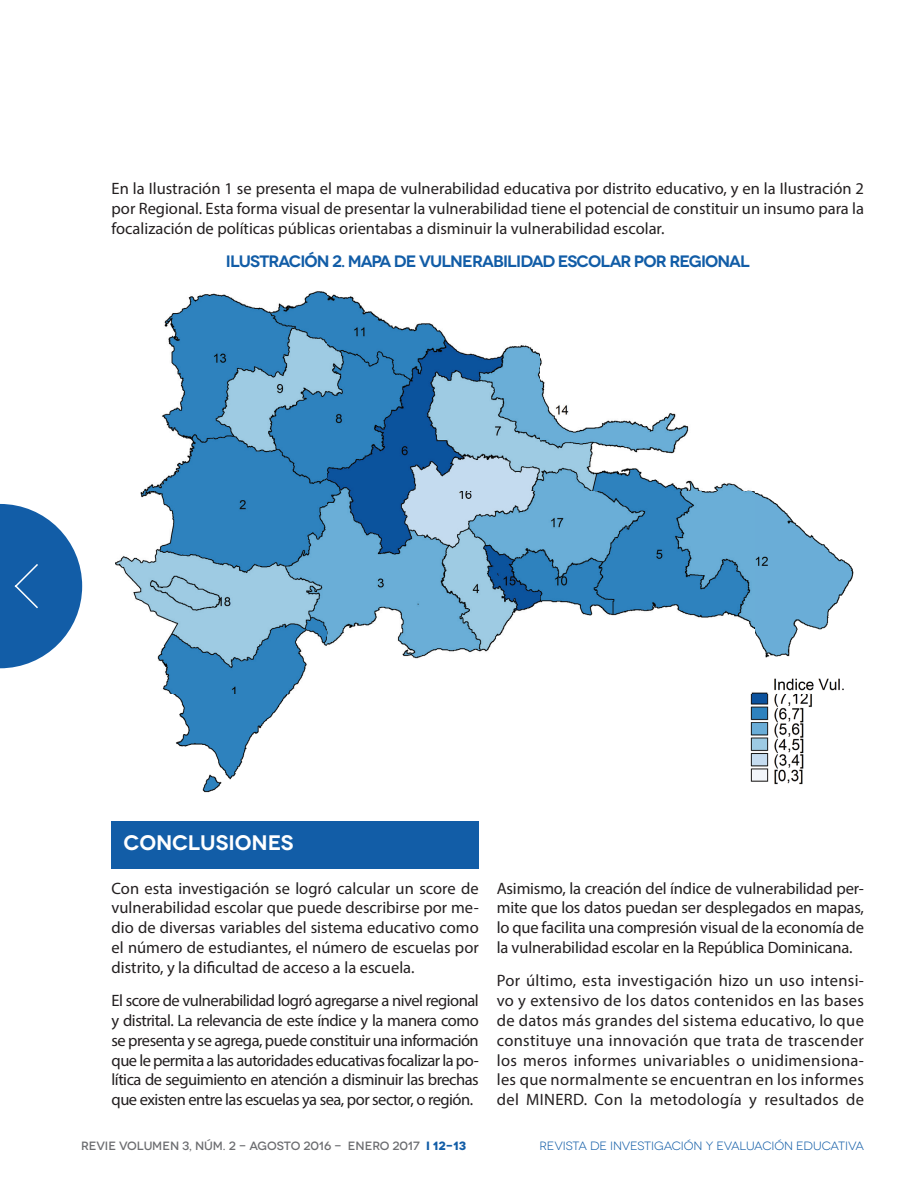
<style>
.page{position:relative;width:918px;height:1188px;background:#fff}
.page>*{position:absolute;margin:0;border:0;box-sizing:border-box;transform-origin:0 0}
.t1{font:600 21px "Novecentowide";letter-spacing:-.005em;color:#fff}
.t2{font:16.5px/19.8px "Myriad Pro";color:#231f20;text-align:justify}
.t3{font:600 16.5px "Novecentowide";letter-spacing:-.055em;color:#125da7}
.t4{font:500 12px "Novecentowide";color:#6c6d70}
.t5{font:12px "Novecentowide";letter-spacing:-.01em;color:#125da7}
.s1{font-weight:700;color:#125da7}
</style>
<div class="page">
<svg style="left:0;top:504px;width:82px;height:164px"></svg>
<img style="left:115px;top:291px;width:739px;height:502px">
<div style="left:112px;top:821px;width:367px;height:47px;background:#125da7"></div>
<p class="t2" style="left:112px;top:178px;width:754px">En la Ilustración 1 se presenta el mapa de vulnerabilidad educativa por distrito educativo, y en la Ilustración 2 por Regional. Esta forma visual de presentar la vulnerabilidad tiene el potencial de constituir un insumo para la focalización de políticas públicas orientabas a disminuir la vulnerabilidad escolar.</p>
<p class="t3" style="left:226px;top:251px;width:525px">ILUSTRACIÓN 2. MAPA DE VULNERABILIDAD ESCOLAR POR REGIONAL</p>
<p class="t1" style="left:124px;top:830px;width:171px">CONCLUSIONES</p>
<p class="t2" style="left:112px;top:878px;width:369px">Con esta investigación se logró calcular un score de vulnerabilidad escolar que puede describirse por me&shy;dio de diversas variables del sistema educativo como el número de estudiantes, el número de escuelas por distrito, y la dificultad de acceso a la escuela.</p>
<p class="t2" style="left:112px;top:990px;width:369px">El score de vulnerabilidad logró agregarse a nivel regional y distrital. La relevancia de este índice y la manera como se presenta y se agrega, puede constituir una información que le permita a las autoridades educativas focalizar la po&shy;lítica de seguimiento en atención a disminuir las brechas que existen entre las escuelas ya sea, por sector, o región.</p>
<p class="t2" style="left:497px;top:878px;width:369px">Asimismo, la creación del índice de vulnerabilidad per&shy;mite que los datos puedan ser desplegados en mapas, lo que facilita una compresión visual de la economía de la vulnerabilidad escolar en la República Dominicana.</p>
<p class="t2" style="left:497px;top:971px;width:369px">Por último, esta investigación hizo un uso intensi&shy;vo y extensivo de los datos contenidos en las bases de datos más grandes del sistema educativo, lo que constituye una innovación que trata de trascender los meros informes univariables o unidimensiona&shy;les que normalmente se encuentran en los informes del MINERD. Con la metodología y resultados de</p>
<p class="t4" style="left:81px;top:1139px;width:387px">REVIE VOLUMEN 3, NÚM. 2 - AGOSTO 2016 - ENERO 2017 <span class="s1">i 12-13</span></p>
<p class="t5" style="left:539px;top:1139px;width:326px">REVISTA DE INVESTIGACIÓN Y EVALUACIÓN EDUCATIVA</p>
</div>
